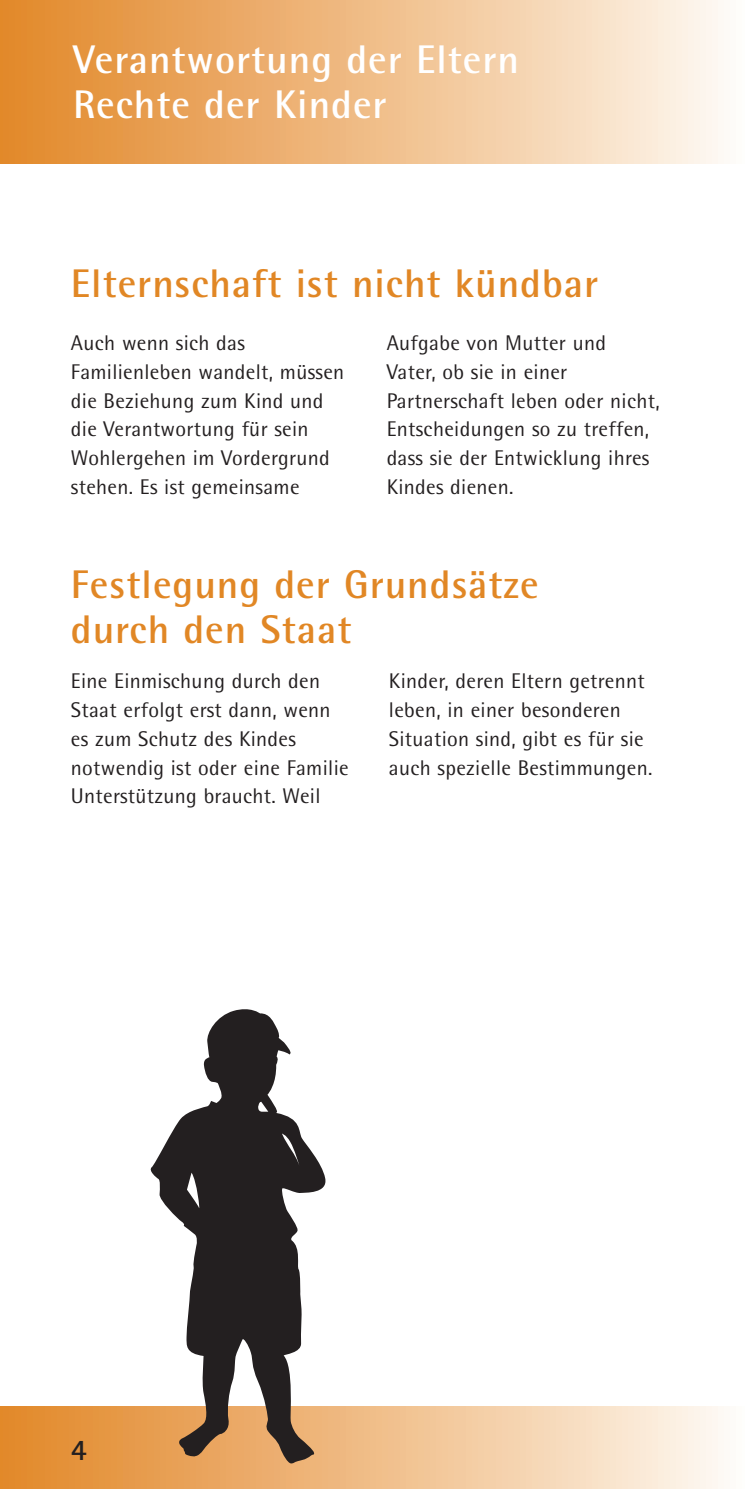
<style>
.page{position:relative;width:745px;height:1489px;background:#fff}
.page>*{position:absolute;margin:0;border:0;box-sizing:border-box;transform-origin:0 0}
.t1{font:700 40px/45px "Rotis Semi Sans Pro";letter-spacing:.025em;color:#e18725}
.t2{font:700 40px/45px "Rotis Semi Sans Pro";letter-spacing:.025em;color:#fff}
.t3{font:700 30px "Rotis Semi Sans Pro";color:#231f20}
.t4{font:21.25px/28.8px "Rotis Semi Sans Pro";letter-spacing:.015em;color:#231f20}
</style>
<div class="page">
<div style="left:0;top:1406px;width:744px;height:82px;background:linear-gradient(to right,#e28525,#fef9f2)"></div>
<div style="left:0;top:0;width:744px;height:163px;background:linear-gradient(to right,#e28525,#fef9f2)"></div>
<svg style="left:151px;top:1009px;width:174px;height:454px;fill:#231f20"></svg>
<h1 class="t2" style="left:73px;top:37px;width:447px">Verantwortung der Eltern<br>Rechte der Kinder</h1>
<h1 class="t1" style="left:71px;top:261px;width:528px">Elternschaft ist nicht kündbar</h1>
<p class="t4" style="left:71px;top:328px;width:274px">Auch wenn sich das<br>Familienleben wandelt, müssen die Beziehung zum Kind und die Verantwortung für sein<br>Wohlergehen im Vordergrund stehen. Es ist gemeinsame</p>
<p class="t4" style="left:386px;top:328px;width:274px">Aufgabe von Mutter und<br>Vater, ob sie in einer<br>Partnerschaft leben oder nicht,<br>Entscheidungen so zu treffen, dass sie der Entwicklung ihres<br>Kindes dienen.</p>
<h1 class="t1" style="left:71px;top:561px;width:469px">Festlegung der Grundsätze durch den Staat</h1>
<p class="t4" style="left:71px;top:666px;width:279px">Eine Einmischung durch den<br>Staat erfolgt erst dann, wenn es zum Schutz des Kindes notwendig ist oder eine Familie<br>Unterstützung braucht. Weil</p>
<p class="t4" style="left:388px;top:666px;width:265px">Kinder, deren Eltern getrennt leben, in einer besonderen<br>Situation sind, gibt es für sie auch spezielle Bestimmungen.</p>
<h2 class="t3" style="left:71px;top:1430px;width:18px">4</h2>
</div>
